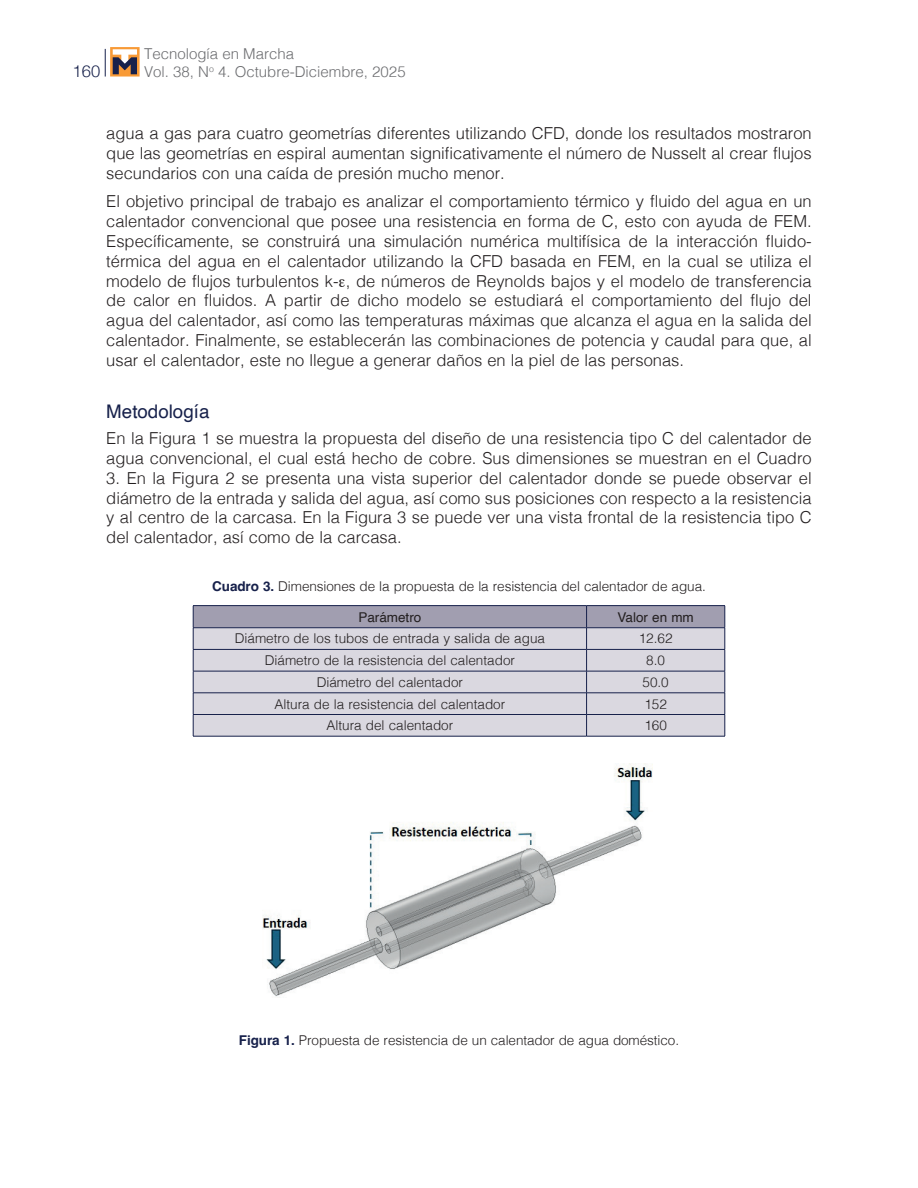
<style>
.page{position:relative;width:918px;height:1188px;background:#fff}
.page>*{position:absolute;margin:0;border:0;box-sizing:border-box;transform-origin:0 0}
.t1{font:18.75px "Helvetica";color:#17214b}
.t2{font:300 16.5px/19.8px "Helvetica";color:#231f20;text-align:justify}
.t3{font:300 16.5px "Helvetica Neue";color:#17214b}
.t4{font:300 15px/18px "Helvetica";color:#6c6d70}
.t5{font:300 13.5px "Helvetica";color:#231f20}
.t6{font:13.5px "Helvetica";color:#231f20}
.s1{font-weight:700;color:#17214b}
</style>
<div class="page">
<svg style="left:105px;top:49px;width:1px;height:28px"></svg>
<svg style="left:110px;top:47px;width:30px;height:30px"></svg>
<svg style="left:113px;top:49px;width:24px;height:25px"></svg>
<hr style="left:193px;top:605px;width:394px;height:1px;background:#17214b">
<hr style="left:587px;top:605px;width:138px;height:1px;background:#17214b">
<svg style="left:193px;top:606px;width:533px;height:130px"></svg>
<hr style="left:193px;top:736px;width:394px;height:1px;background:#17214b">
<hr style="left:587px;top:736px;width:138px;height:1px;background:#17214b">
<img style="left:263px;top:763px;width:390px;height:234px">
<p class="t3" style="left:73px;top:57px;width:29px">160</p>
<p class="t4" style="left:144px;top:43px;width:263px">Tecnología en Marcha<br>Vol. 38, N<sup>o</sup> 4. Octubre-Diciembre, 2025</p>
<p class="t2" style="left:106px;top:122px;width:707px">agua a gas para cuatro geometrías diferentes utilizando CFD, donde los resultados mostraron que las geometrías en espiral aumentan significativamente el número de Nusselt al crear flujos secundarios con una caída de presión mucho menor.</p>
<p class="t2" style="left:106px;top:190px;width:707px">El objetivo principal de trabajo es analizar el comportamiento térmico y fluido del agua en un calentador convencional que posee una resistencia en forma de C, esto con ayuda de FEM.<br>Específicamente, se construirá una simulación numérica multifísica de la interacción fluido&shy;térmica del agua en el calentador utilizando la CFD basada en FEM, en la cual se utiliza el modelo de flujos turbulentos k- , de números de Reynolds bajos y el modelo de transferencia de calor en fluidos. A partir de dicho modelo se estudiará el comportamiento del flujo del agua del calentador, así como las temperaturas máximas que alcanza el agua en la salida del calentador. Finalmente, se establecerán las combinaciones de potencia y caudal para que, al usar el calentador, este no llegue a generar daños en la piel de las personas.</p>
<p class="t1" style="left:106px;top:397px;width:105px">Metodología</p>
<p class="t2" style="left:106px;top:427px;width:707px">En la Figura 1 se muestra la propuesta del diseño de una resistencia tipo C del calentador de agua convencional, el cual está hecho de cobre. Sus dimensiones se muestran en el Cuadro</p>
<p class="t2" style="left:106px;top:467px;width:707px">3. En la Figura 2 se presenta una vista superior del calentador donde se puede observar el diámetro de la entrada y salida del agua, así como sus posiciones con respecto a la resistencia y al centro de la carcasa. En la Figura 3 se puede ver una vista frontal de la resistencia tipo C del calentador, así como de la carcasa.</p>
<p class="t5" style="left:212px;top:575px;width:495px"><span class="s1">Cuadro 3.</span> Dimensiones de la propuesta de la resistencia del calentador de agua.</p>
<p class="t6" style="left:358px;top:607px;width:65px">Parámetro</p>
<p class="t6" style="left:618px;top:607px;width:78px">Valor en mm</p>
<p class="t5" style="left:235px;top:627px;width:312px">Diámetro de los tubos de entrada y salida de agua</p>
<p class="t5" style="left:639px;top:627px;width:35px">12.62</p>
<p class="t5" style="left:265px;top:649px;width:252px">Diámetro de la resistencia del calentador</p>
<p class="t5" style="left:646px;top:649px;width:20px">8.0</p>
<p class="t5" style="left:317px;top:671px;width:148px">Diámetro del calentador</p>
<p class="t5" style="left:643px;top:671px;width:28px">50.0</p>
<p class="t5" style="left:275px;top:692px;width:232px">Altura de la resistencia del calentador</p>
<p class="t5" style="left:644px;top:692px;width:24px">152</p>
<p class="t5" style="left:326px;top:714px;width:128px">Altura del calentador</p>
<p class="t5" style="left:644px;top:714px;width:24px">160</p>
<p class="t5" style="left:239px;top:1029px;width:442px"><span class="s1">Figura 1.</span> Propuesta de resistencia de un calentador de agua doméstico.</p>
</div>
